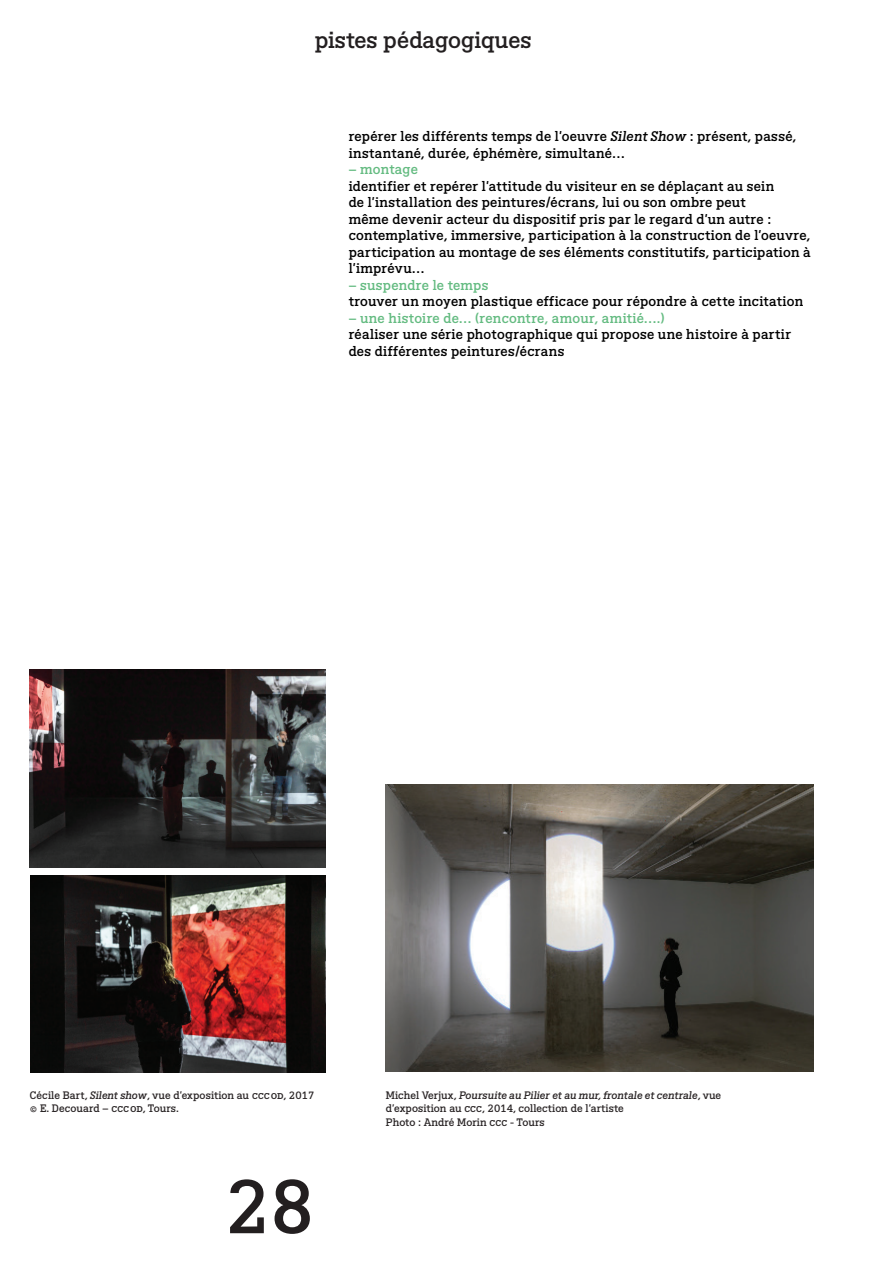
<style>
.page{position:relative;width:893px;height:1263px;background:#fff}
.page>*{position:absolute;margin:0;border:0;box-sizing:border-box;transform-origin:0 0}
.t1{font:75px "BVHCCCOD Titrage";color:#231f20}
.t2{font:22.5px "BVHCCCOD";color:#231f20}
.t3{font:13.5px/16.5px "BVHCCCOD";letter-spacing:.015em;color:#000}
.t4{font:13.5px "BVHCCCOD";letter-spacing:.015em;color:#64bb81}
.t5{font:10.5px/13.5px "BVHCCCOD";color:#2a2526}
.s1{font-style:italic}
</style>
<div class="page">
<img style="left:386px;top:785px;width:427px;height:286px">
<img style="left:30px;top:670px;width:295px;height:197px">
<img style="left:30px;top:875px;width:296px;height:198px">
<h2 class="t2" style="left:315px;top:25px;width:218px">pistes pédagogiques</h2>
<p class="t3" style="left:349px;top:129px;width:449px">repérer les différents temps de l'oeuvre <span class="s1">Silent Show</span> : présent, passé, instantané, durée, éphémère, simultané…</p>
<p class="t4" style="left:349px;top:161px;width:71px">– montage</p>
<p class="t3" style="left:349px;top:179px;width:464px">identifier et repérer l'attitude du visiteur en se déplaçant au sein<br>de l'installation des peintures/écrans, lui ou son ombre peut<br>même devenir acteur du dispositif pris par le regard d'un autre : contemplative, immersive, participation à la construction de l'oeuvre, participation au montage de ses éléments constitutifs, participation à l'imprévu…</p>
<p class="t4" style="left:349px;top:276px;width:141px">– suspendre le temps</p>
<p class="t3" style="left:349px;top:294px;width:456px">trouver un moyen plastique efficace pour répondre à cette incitation</p>
<p class="t4" style="left:349px;top:309px;width:318px">– une histoire de… (rencontre, amour, amitié….)</p>
<p class="t3" style="left:349px;top:327px;width:444px">réaliser une série photographique qui propose une histoire à partir des différentes peintures/écrans</p>
<p class="t5" style="left:30px;top:1089px;width:286px">Cécile Bart, <span class="s1">Silent show</span>, vue d'exposition au cccod, 2017 © E. Decouard – cccod, Tours.</p>
<h1 class="t1" style="left:225px;top:1157px;width:91px">28</h1>
<p class="t5" style="left:386px;top:1089px;width:337px">Michel Verjux, <span class="s1">Poursuite au Pilier et au mur, frontale et centrale</span>, vue d'exposition au ccc, 2014, collection de l'artiste<br>Photo : André Morin ccc - Tours</p>
</div>
